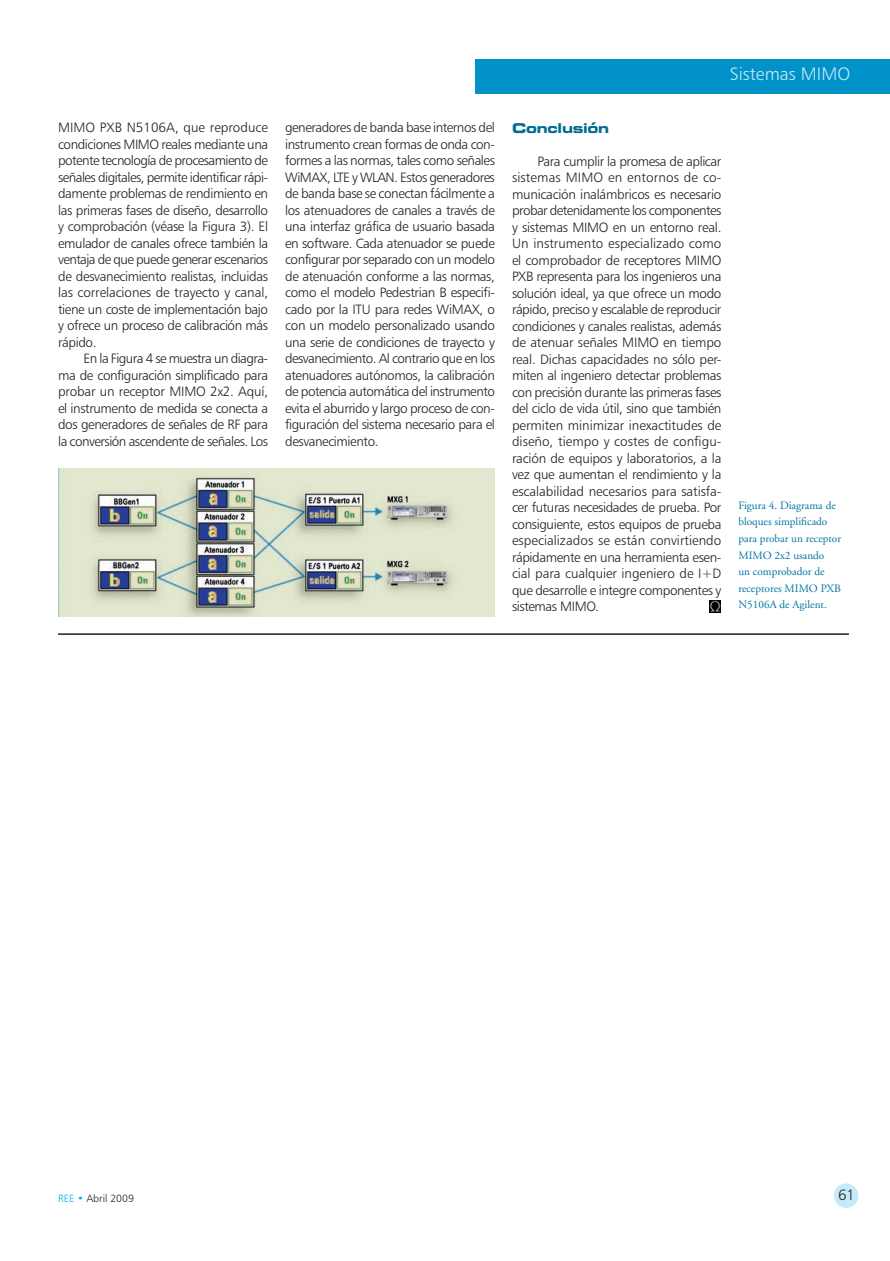
<style>
.page{position:relative;width:890px;height:1261px;background:#fff}
.page>*{position:absolute;margin:0;border:0;box-sizing:border-box;transform-origin:0 0}
.t1{font:18px "Humanist 777 BT Light B";color:#c6eafa}
.t2{font:15px "Humanist 777 BT Light B";color:#231f20}
.t3{font:13.5px/16.5px "Humanist 777 BT Light B";letter-spacing:-.03em;color:#231f20;text-align:justify}
.t4{font:13.5px "Eurostile Bold Extended Two";letter-spacing:-.02em;color:#006c92}
.t5{font:11.25px/16.5px "Adobe Garamond";color:#0076a3}
.t6{font:10.5px "Humanist 777 BT Light B";color:#231f20}
.s1{color:#00aeef}
</style>
<div class="page">
<div style="left:475px;top:59px;width:415px;height:34px;background:#0092c8"></div>
<div style="left:834px;top:1183px;width:24px;height:24px;background:#c6eafa;border-radius:50%"></div>
<img style="left:58px;top:468px;width:437px;height:148px">
<hr style="left:58px;top:633px;width:791px;height:2px;background:#231f20">
<svg style="left:710px;top:600px;width:11px;height:12px"></svg>
<p class="t3" style="left:58px;top:120px;width:212px">MIMO PXB N5106A, que reproduce condiciones MIMO reales mediante una potente tecnología de procesamiento de señales digitales, permite identificar rápi&shy;damente problemas de rendimiento en las primeras fases de diseño, desarrollo y comprobación (véase la Figura 3). El emulador de canales ofrece también la ventaja de que puede generar escenarios de desvanecimiento realistas, incluidas las correlaciones de trayecto y canal, tiene un coste de implementación bajo y ofrece un proceso de calibración más rápido.</p>
<p class="t3" style="left:58px;top:351px;width:212px;text-indent:26px">En la Figura 4 se muestra un diagra&shy;ma de configuración simplificado para probar un receptor MIMO 2x2. Aquí, el instrumento de medida se conecta a dos generadores de señales de RF para la conversión ascendente de señales. Los</p>
<p class="t3" style="left:285px;top:120px;width:211px">generadores de banda base internos del instrumento crean formas de onda con&shy;formes a las normas, tales como señales WiMAX, LTE y WLAN. Estos generadores de banda base se conectan fácilmente a los atenuadores de canales a través de una interfaz gráfica de usuario basada en software. Cada atenuador se puede configurar por separado con un modelo de atenuación conforme a las normas, como el modelo Pedestrian B especifi&shy;cado por la ITU para redes WiMAX, o con un modelo personalizado usando una serie de condiciones de trayecto y desvanecimiento. Al contrario que en los atenuadores autónomos, la calibración de potencia automática del instrumento evita el aburrido y largo proceso de con&shy;figuración del sistema necesario para el desvanecimiento.</p>
<h1 class="t1" style="left:730px;top:66px;width:122px">Sistemas MIMO</h1>
<p class="t4" style="left:512px;top:123px;width:99px">Conclusión</p>
<p class="t3" style="left:512px;top:154px;width:211px;text-indent:26px">Para cumplir la promesa de aplicar sistemas MIMO en entornos de co&shy;municación inalámbricos es necesario probar detenidamente los componentes y sistemas MIMO en un entorno real.<br>Un instrumento especializado como el comprobador de receptores MIMO PXB representa para los ingenieros una solución ideal, ya que ofrece un modo rápido, preciso y escalable de reproducir condiciones y canales realistas, además de atenuar señales MIMO en tiempo real. Dichas capacidades no sólo per&shy;miten al ingeniero detectar problemas con precisión durante las primeras fases del ciclo de vida útil, sino que también permiten minimizar inexactitudes de diseño, tiempo y costes de configu&shy;ración de equipos y laboratorios, a la vez que aumentan el rendimiento y la escalabilidad necesarios para satisfa&shy;cer futuras necesidades de prueba. Por consiguiente, estos equipos de prueba especializados se están convirtiendo rápidamente en una herramienta esen&shy;cial para cualquier ingeniero de I+D que desarrolle e integre componentes y sistemas MIMO.</p>
<p class="t5" style="left:738px;top:498px;width:104px">Figura 4. Diagrama de bloques simplificado para probar un receptor<br>MIMO 2x2 usando<br>un comprobador de receptores MIMO PXB<br>N5106A de Agilent.</p>
<p class="t6" style="left:58px;top:1194px;width:77px"><span class="s1">REE •</span> Abril 2009</p>
<p class="t2" style="left:838px;top:1188px;width:18px">61</p>
</div>
